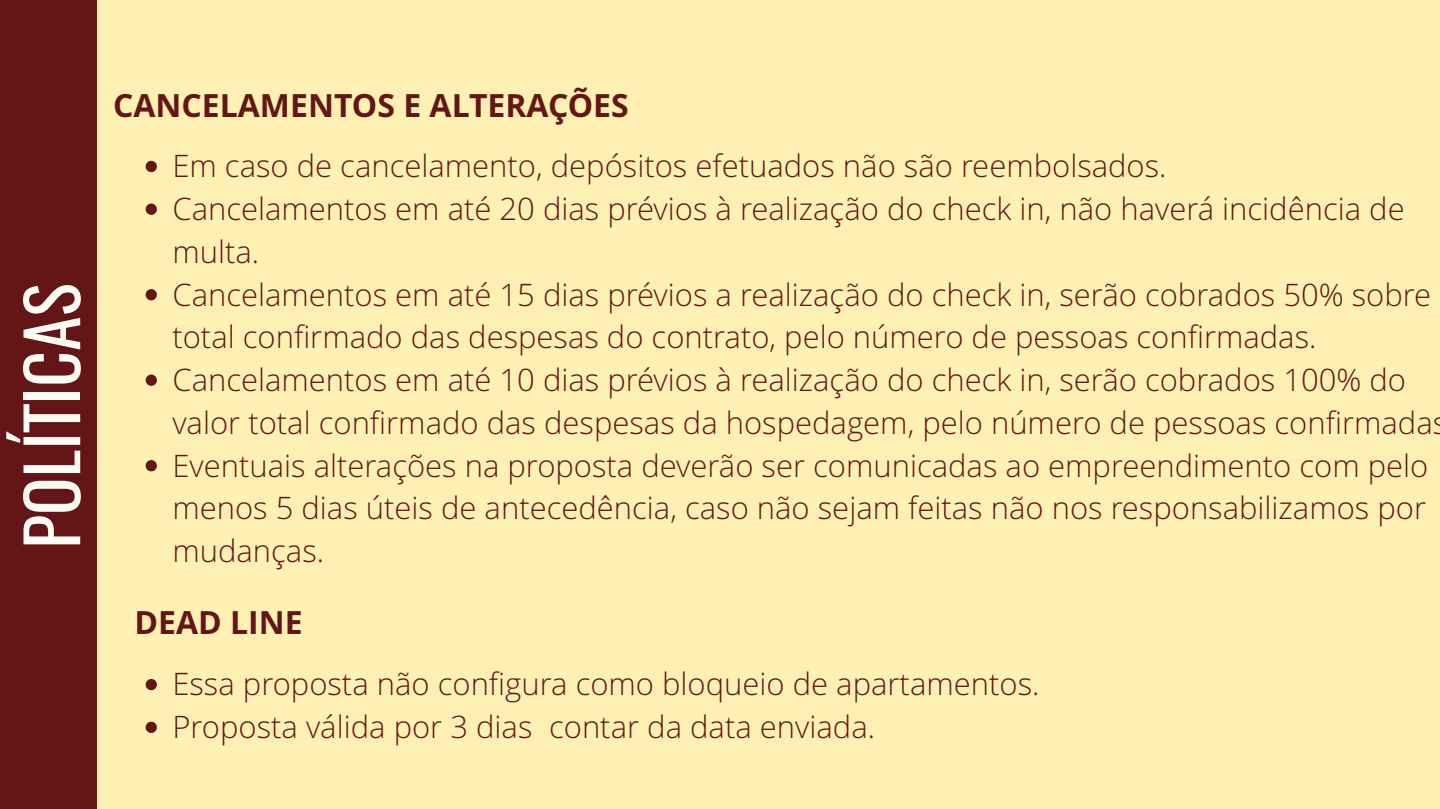
<style>
.page{position:relative;width:1440px;height:809px;background:#fff1b4}
.page>*{position:absolute;margin:0;border:0;box-sizing:border-box;transform-origin:0 0}
.t1{font:70px "Oswald";color:#fbfdf4}
.t2{font:700 32px "Open Sans";color:#641616}
.t3{font:300 31px/42.7px "Open Sans";color:#641616}
</style>
<div class="page">
<div style="left:0;top:0;width:97px;height:809px;background:#641616"></div>
<svg style="left:146px;top:161px;width:11px;height:11px"></svg>
<svg style="left:146px;top:204px;width:11px;height:11px"></svg>
<svg style="left:146px;top:289px;width:11px;height:11px"></svg>
<svg style="left:146px;top:375px;width:11px;height:11px"></svg>
<svg style="left:146px;top:460px;width:11px;height:11px"></svg>
<svg style="left:146px;top:679px;width:11px;height:11px"></svg>
<svg style="left:146px;top:722px;width:11px;height:11px"></svg>
<h1 class="t1" style="left:-3px;top:549px;width:267px;rotate:-90deg">POLÍTICAS</h1>
<p class="t2" style="left:113px;top:93px;width:517px">CANCELAMENTOS E ALTERAÇÕES</p>
<p class="t3" style="left:172px;top:148px;width:1276px">Em caso de cancelamento, depósitos efetuados não são reembolsados.<br>Cancelamentos em até 20 dias prévios à realização do check in, não haverá incidência de multa.<br>Cancelamentos em até 15 dias prévios a realização do check in, serão cobrados 50% sobre total confirmado das despesas do contrato, pelo número de pessoas confirmadas.<br>Cancelamentos em até 10 dias prévios à realização do check in, serão cobrados 100% do valor total confirmado das despesas da hospedagem, pelo número de pessoas confirmadas Eventuais alterações na proposta deverão ser comunicadas ao empreendimento com pelo menos 5 dias úteis de antecedência, caso não sejam feitas não nos responsabilizamos por mudanças.</p>
<p class="t2" style="left:135px;top:609px;width:170px">DEAD LINE</p>
<p class="t3" style="left:172px;top:666px;width:869px">Essa proposta não configura como bloqueio de apartamentos.<br>Proposta válida por 3 dias contar da data enviada.</p>
</div>
